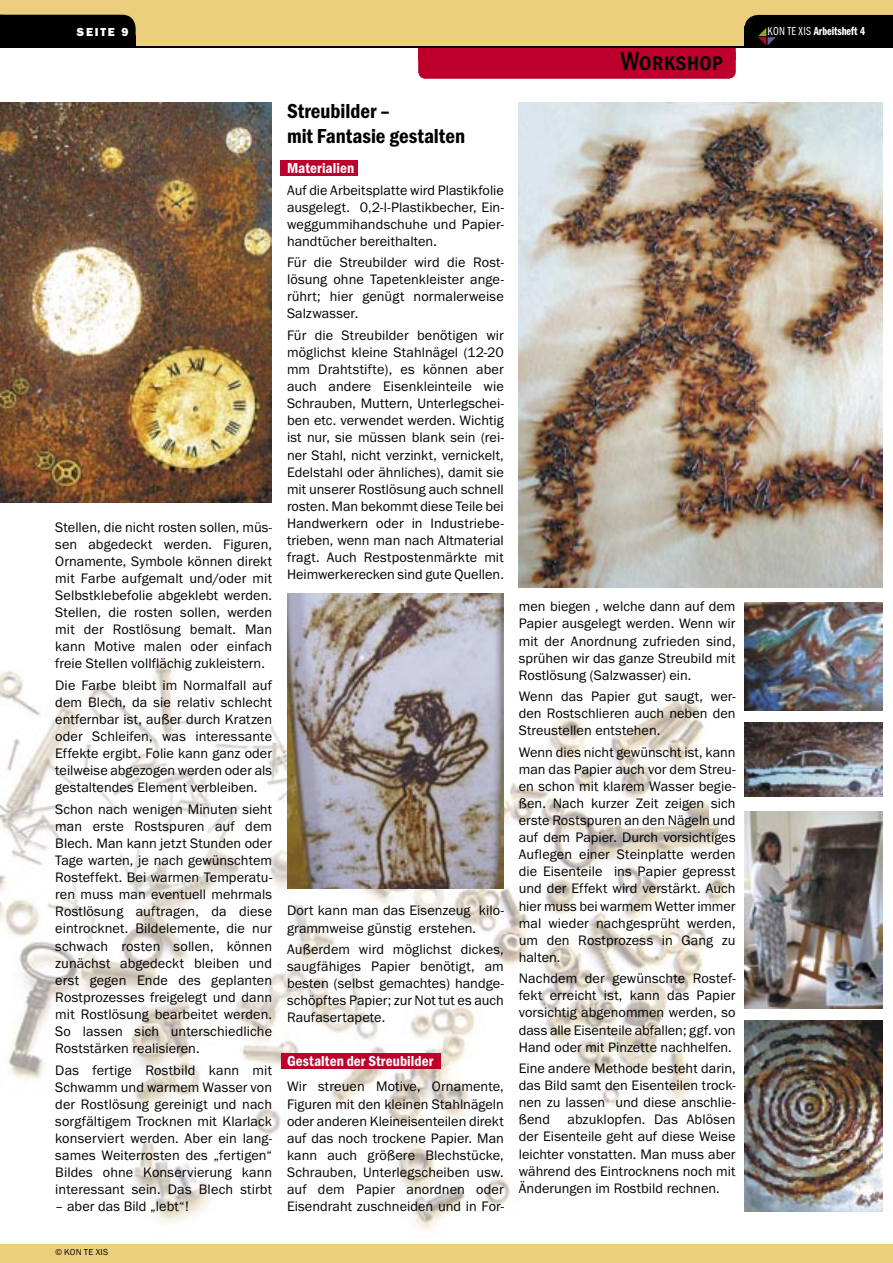
<style>
.page{position:relative;width:893px;height:1263px;background:#fff}
.page>*{position:absolute;margin:0;border:0;box-sizing:border-box;transform-origin:0 0}
.t1{font:500 condensed 27px "Franklin Got SC Itc TEE";color:#000}
.t2{font:600 condensed 21px/25.2px "Franklin Got Itc TEE";color:#000}
.t3{font:600 condensed 15px "Franklin Got Itc TEE";letter-spacing:.005em;color:#fff}
.t4{font:14.25px/17.1px "Franklin Got Itc TEE";letter-spacing:.005em;color:#000;text-align:justify}
.t5{font:12px "Franklin Got Itc TEE Demi Comp";color:#fff}
.t6{font:12px "Franklin Got Itc TEE Heav";letter-spacing:.15em;color:#fff}
.t7{font:9px "Franklin Got Itc TEE";letter-spacing:.025em;color:#000}
.s1{font-family:"Franklin Got Itc TEE Book Comp"}
</style>
<div class="page">
<div style="left:0;top:0;width:893px;height:47px;background:#eccf7c"></div>
<div style="left:745px;top:15px;width:148px;height:31px;background:#000"></div>
<div style="left:0;top:1244px;width:893px;height:19px;background:#eccf7c"></div>
<img style="left:0;top:662px;width:758px;height:569px">
<div style="left:418px;top:48px;width:318px;height:31px;background:#bd002b"></div>
<hr style="left:0;top:46px;width:893px;height:2px;background:#000">
<div style="left:0;top:15px;width:136px;height:31px;background:#000"></div>
<img style="left:287px;top:593px;width:217px;height:296px">
<img style="left:519px;top:102px;width:363px;height:485px">
<img style="left:744px;top:723px;width:138px;height:73px">
<img style="left:744px;top:603px;width:138px;height:108px">
<img style="left:744px;top:811px;width:138px;height:197px">
<img style="left:0;top:102px;width:271px;height:400px">
<img style="left:744px;top:1020px;width:138px;height:191px">
<div style="left:281px;top:1053px;width:159px;height:16px;background:#bd002b"></div>
<div style="left:280px;top:160px;width:78px;height:16px;background:#bd002b"></div>
<p class="t6" style="left:77px;top:25px;width:53px">SEITE 9</p>
<p class="t5" style="left:768px;top:24px;width:99px"><span class="s1">KON TE XIS</span> Arbeitsheft 4</p>
<p class="t4" style="left:55px;top:518px;width:218px">Stellen, die nicht rosten sollen, müs&shy;sen abgedeckt werden. Figuren, Ornamente, Symbole können direkt mit Farbe aufgemalt und/oder mit Selbstklebefolie abgeklebt werden.<br>Stellen, die rosten sollen, werden mit der Rostlösung bemalt. Man kann Motive malen oder einfach freie Stellen vollflächig zukleistern.</p>
<p class="t4" style="left:55px;top:677px;width:218px">Die Farbe bleibt im Normalfall auf dem Blech, da sie relativ schlecht entfernbar ist, außer durch Kratzen oder Schleifen, was interessante Effekte ergibt. Folie kann ganz oder teilweise abgezogen werden oder als gestaltendes Element verbleiben.</p>
<p class="t4" style="left:55px;top:801px;width:218px">Schon nach wenigen Minuten sieht man erste Rostspuren auf dem Blech. Man kann jetzt Stunden oder Tage warten, je nach gewünschtem Rosteffekt. Bei warmen Temperatu&shy;ren muss man eventuell mehrmals Rostlösung auftragen, da diese eintrocknet. Bildelemente, die nur schwach rosten sollen, können zunächst abgedeckt bleiben und erst gegen Ende des geplanten Rostprozesses freigelegt und dann mit Rostlösung bearbeitet werden.<br>So lassen sich unterschiedliche Roststärken realisieren.</p>
<p class="t4" style="left:55px;top:1061px;width:218px">Das fertige Rostbild kann mit Schwamm und warmem Wasser von der Rostlösung gereinigt und nach sorgfältigem Trocknen mit Klarlack konserviert werden. Aber ein lang&shy;sames Weiterrosten des „fertigen“ Bildes ohne Konservierung kann interessant sein. Das Blech stirbt</p>
<p class="t4" style="left:55px;top:1198px;width:135px">– aber das Bild „lebt“!</p>
<p class="t7" style="left:55px;top:1247px;width:54px">© KON TE XIS</p>
<h2 class="t2" style="left:287px;top:98px;width:180px">Streubilder –<br>mit Fantasie gestalten</h2>
<p class="t3" style="left:287px;top:160px;width:69px">Materialien</p>
<p class="t4" style="left:287px;top:181px;width:218px">Auf die Arbeitsplatte wird Plastikfolie ausgelegt. 0,2-l-Plastikbecher, Ein&shy;weggummihandschuhe und Papier&shy;handtücher bereithalten.</p>
<p class="t4" style="left:287px;top:254px;width:218px">Für die Streubilder wird die Rost&shy;lösung ohne Tapetenkleister ange&shy;rührt; hier genügt normalerweise Salzwasser.</p>
<p class="t4" style="left:287px;top:327px;width:218px">Für die Streubilder benötigen wir möglichst kleine Stahlnägel (12-20 mm Drahtstifte), es können aber auch andere Eisenkleinteile wie Schrauben, Muttern, Unterlegschei&shy;ben etc. verwendet werden. Wichtig ist nur, sie müssen blank sein (rei&shy;ner Stahl, nicht verzinkt, vernickelt, Edelstahl oder ähnliches), damit sie mit unserer Rostlösung auch schnell rosten. Man bekommt diese Teile bei Handwerkern oder in Industriebe&shy;trieben, wenn man nach Altmaterial fragt. Auch Restpostenmärkte mit Heimwerkerecken sind gute Quellen.</p>
<p class="t4" style="left:287px;top:902px;width:218px">Dort kann man das Eisenzeug kilo&shy;grammweise günstig erstehen.</p>
<p class="t4" style="left:287px;top:941px;width:218px">Außerdem wird möglichst dickes, saugfähiges Papier benötigt, am besten (selbst gemachtes) handge&shy;schöpftes Papier; zur Not tut es auch Raufasertapete.</p>
<p class="t3" style="left:287px;top:1052px;width:148px">Gestalten der Streubilder</p>
<p class="t4" style="left:287px;top:1078px;width:218px">Wir streuen Motive, Ornamente, Figuren mit den kleinen Stahlnägeln oder anderen Kleineisenteilen direkt auf das noch trockene Papier. Man kann auch größere Blechstücke, Schrauben, Unterlegscheiben usw. auf dem Papier anordnen oder Eisendraht zuschneiden und in For-</p>
<h1 class="t1" style="left:620px;top:46px;width:104px">Workshop</h1>
<p class="t4" style="left:519px;top:598px;width:218px">men biegen , welche dann auf dem Papier ausgelegt werden. Wenn wir mit der Anordnung zufrieden sind, sprühen wir das ganze Streubild mit Rostlösung (Salzwasser) ein.</p>
<p class="t4" style="left:519px;top:688px;width:218px">Wenn das Papier gut saugt, wer&shy;den Rostschlieren auch neben den Streustellen entstehen.</p>
<p class="t4" style="left:519px;top:743px;width:218px">Wenn dies nicht gewünscht ist, kann man das Papier auch vor dem Streu&shy;en schon mit klarem Wasser begie&shy;ßen. Nach kurzer Zeit zeigen sich erste Rostspuren an den Nägeln und auf dem Papier. Durch vorsichtiges Auflegen einer Steinplatte werden die Eisenteile ins Papier gepresst und der Effekt wird verstärkt. Auch hier muss bei warmem Wetter immer mal wieder nachgesprüht werden, um den Rostprozess in Gang zu halten.</p>
<p class="t4" style="left:519px;top:970px;width:218px">Nachdem der gewünschte Rostef&shy;fekt erreicht ist, kann das Papier vorsichtig abgenommen werden, so dass alle Eisenteile abfallen; ggf. von Hand oder mit Pinzette nachhelfen.</p>
<p class="t4" style="left:519px;top:1060px;width:218px">Eine andere Methode besteht darin, das Bild samt den Eisenteilen trock&shy;nen zu lassen und diese anschlie&shy;ßend abzuklopfen. Das Ablösen der Eisenteile geht auf diese Weise leichter vonstatten. Man muss aber während des Eintrocknens noch mit Änderungen im Rostbild rechnen.</p>
</div>
